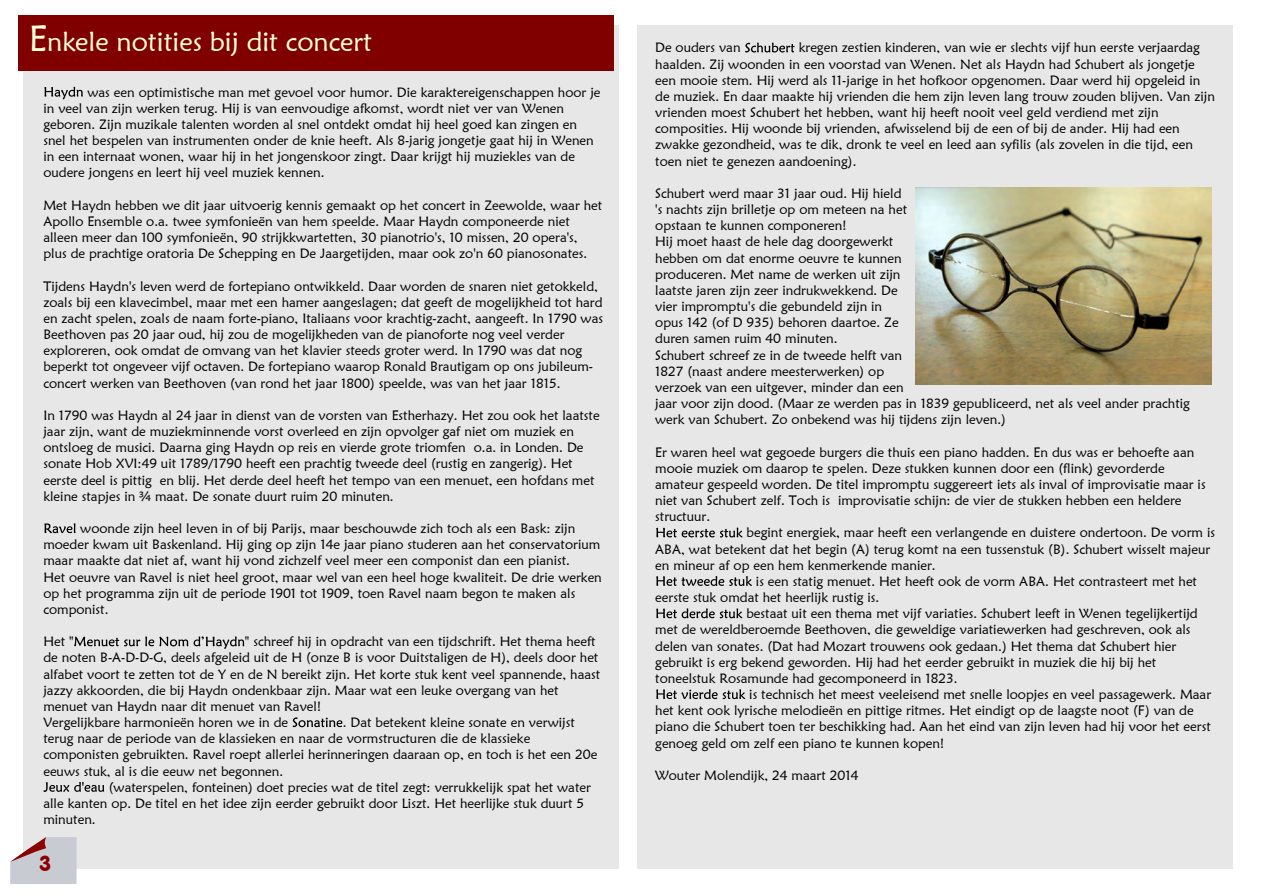
<style>
.page{position:relative;width:1263px;height:893px;background:#fff}
.page>*{position:absolute;margin:0;border:0;box-sizing:border-box;transform-origin:0 0}
.t1{font:27px "Maiandra GD";color:#ffffd9}
.t2{font:21px "VAG Rounded BT";color:#8b0000}
.t3{font:13.5px/16.2px "Maiandra GD";color:#000}
.s1{font-size:36px}
</style>
<div class="page">
<div style="left:24px;top:26px;width:595px;height:843px;background:#e7e7e8"></div>
<svg style="left:44px;top:87px;width:39px;height:12px"></svg>
<svg style="left:44px;top:523px;width:32px;height:10px"></svg>
<svg style="left:74px;top:636px;width:114px;height:10px"></svg>
<svg style="left:194px;top:636px;width:50px;height:13px"></svg>
<svg style="left:293px;top:717px;width:49px;height:10px"></svg>
<svg style="left:43px;top:782px;width:61px;height:10px"></svg>
<div style="left:637px;top:25px;width:596px;height:844px;background:#e7e7e8"></div>
<div style="left:18px;top:15px;width:595px;height:56px;background:#800000"></div>
<svg style="left:745px;top:43px;width:49px;height:9px"></svg>
<svg style="left:656px;top:528px;width:86px;height:9px"></svg>
<svg style="left:656px;top:576px;width:96px;height:10px"></svg>
<svg style="left:656px;top:608px;width:86px;height:10px"></svg>
<svg style="left:656px;top:689px;width:89px;height:10px"></svg>
<svg style="left:10px;top:837px;width:67px;height:47px;background:#cbc4ca"></svg>
<img style="left:916px;top:187px;width:295px;height:197px">
<h1 class="t1" style="left:29px;top:31px;width:345px"><span class="s1">E</span>nkele notities bij dit concert</h1>
<p class="t3" style="left:43px;top:85px;width:559px;text-indent:44px">was een optimistische man met gevoel voor humor. Die karaktereigenschappen hoor je in veel van zijn werken terug. Hij is van eenvoudige afkomst, wordt niet ver van Wenen geboren. Zijn muzikale talenten worden al snel ontdekt omdat hij heel goed kan zingen en snel het bespelen van instrumenten onder de knie heeft. Als 8-jarig jongetje gaat hij in Wenen in een internaat wonen, waar hij in het jongenskoor zingt. Daar krijgt hij muziekles van de oudere jongens en leert hij veel muziek kennen.</p>
<p class="t3" style="left:43px;top:198px;width:560px">Met Haydn hebben we dit jaar uitvoerig kennis gemaakt op het concert in Zeewolde, waar het Apollo Ensemble o.a. twee symfonieën van hem speelde. Maar Haydn componeerde niet alleen meer dan 100 symfonieën, 90 strijkkwartetten, 30 pianotrio's, 10 missen, 20 opera's, plus de prachtige oratoria De Schepping en De Jaargetijden, maar ook zo'n 60 pianosonates.</p>
<p class="t3" style="left:43px;top:279px;width:561px">Tijdens Haydn's leven werd de fortepiano ontwikkeld. Daar worden de snaren niet getokkeld, zoals bij een klavecimbel, maar met een hamer aangeslagen; dat geeft de mogelijkheid tot hard en zacht spelen, zoals de naam forte-piano, Italiaans voor krachtig-zacht, aangeeft. In 1790 was Beethoven pas 20 jaar oud, hij zou de mogelijkheden van de pianoforte nog veel verder exploreren, ook omdat de omvang van het klavier steeds groter werd. In 1790 was dat nog beperkt tot ongeveer vijf octaven. De fortepiano waarop Ronald Brautigam op ons jubileum&shy;concert werken van Beethoven (van rond het jaar 1800) speelde, was van het jaar 1815.</p>
<p class="t3" style="left:43px;top:408px;width:558px">In 1790 was Haydn al 24 jaar in dienst van de vorsten van Estherhazy. Het zou ook het laatste jaar zijn, want de muziekminnende vorst overleed en zijn opvolger gaf niet om muziek en ontsloeg de musici. Daarna ging Haydn op reis en vierde grote triomfen o.a. in Londen. De sonate Hob XVI:49 uit 1789/1790 heeft een prachtig tweede deel (rustig en zangerig). Het eerste deel is pittig en blij. Het derde deel heeft het tempo van een menuet, een hofdans met kleine stapjes in ¾ maat. De sonate duurt ruim 20 minuten.</p>
<p class="t3" style="left:43px;top:521px;width:560px;text-indent:37px">woonde zijn heel leven in of bij Parijs, maar beschouwde zich toch als een Bask: zijn moeder kwam uit Baskenland. Hij ging op zijn 14e jaar piano studeren aan het conservatorium maar maakte dat niet af, want hij vond zichzelf veel meer een componist dan een pianist.<br>Het oeuvre van Ravel is niet heel groot, maar wel van een heel hoge kwaliteit. De drie werken op het programma zijn uit de periode 1901 tot 1909, toen Ravel naam begon te maken als componist.</p>
<p class="t3" style="left:43px;top:635px;width:32px">Het "</p>
<p class="t3" style="left:43px;top:635px;width:558px;text-indent:202px">" schreef hij in opdracht van een tijdschrift. Het thema heeft de noten B-A-D-D-G, deels afgeleid uit de H (onze B is voor Duitstaligen de H), deels door het alfabet voort te zetten tot de Y en de N bereikt zijn. Het korte stuk kent veel spannende, haast jazzy akkoorden, die bij Haydn ondenkbaar zijn. Maar wat een leuke overgang van het menuet van Haydn naar dit menuet van Ravel!<br>Vergelijkbare harmonieën horen we in de</p>
<p class="t3" style="left:343px;top:715px;width:234px">. Dat betekent kleine sonate en verwijst</p>
<p class="t3" style="left:43px;top:732px;width:488px">terug naar de periode van de klassieken en naar de vormstructuren die de klassieke</p>
<p class="t3" style="left:43px;top:748px;width:555px">componisten gebruikten. Ravel roept allerlei herinneringen daaraan op, en toch is het een 20e</p>
<p class="t3" style="left:43px;top:764px;width:241px">eeuws stuk, al is die eeuw net begonnen.</p>
<p class="t3" style="left:109px;top:780px;width:484px">(waterspelen, fonteinen) doet precies wat de titel zegt: verrukkelijk spat het water</p>
<p class="t3" style="left:43px;top:796px;width:542px">alle kanten op. De titel en het idee zijn eerder gebruikt door Liszt. Het heerlijke stuk duurt 5</p>
<p class="t3" style="left:43px;top:812px;width:54px">minuten.</p>
<h2 class="t2" style="left:40px;top:855px;width:13px">3</h2>
<p class="t3" style="left:655px;top:41px;width:561px;text-indent:143px">kregen zestien kinderen, van wie er slechts vijf hun eerste verjaardag haalden. Zij woonden in een voorstad van Wenen. Net als Haydn had Schubert als jongetje een mooie stem. Hij werd als 11-jarige in het hofkoor opgenomen. Daar werd hij opgeleid in de muziek. En daar maakte hij vrienden die hem zijn leven lang trouw zouden blijven. Van zijn vrienden moest Schubert het hebben, want hij heeft nooit veel geld verdiend met zijn composities. Hij woonde bij vrienden, afwisselend bij de een of bij de ander. Hij had een zwakke gezondheid, was te dik, dronk te veel en leed aan syfilis (als zovelen in die tijd, een toen niet te genezen aandoening).</p>
<p class="t3" style="left:655px;top:186px;width:536px">Schubert werd maar 31 jaar oud. Hij hield<br>'s nachts zijn brilletje op om meteen na het<br>opstaan te kunnen componeren!<br>Hij moet haast de hele dag doorgewerkt<br>hebben om dat enorme oeuvre te kunnen<br>produceren. Met name de werken uit zijn<br>laatste jaren zijn zeer indrukwekkend. De<br>vier impromptu's die gebundeld zijn in<br>opus 142 (of D 935) behoren daartoe. Ze<br>duren samen ruim 40 minuten.<br>Schubert schreef ze in de tweede helft van<br>1827 (naast andere meesterwerken) op<br>verzoek van een uitgever, minder dan een<br>jaar voor zijn dood. (Maar ze werden pas in 1839 gepubliceerd, net als veel ander prachtig werk van Schubert. Zo onbekend was hij tijdens zijn leven.)</p>
<p class="t3" style="left:655px;top:445px;width:541px">Er waren heel wat gegoede burgers die thuis een piano hadden. En dus was er behoefte aan</p>
<p class="t3" style="left:655px;top:461px;width:511px">mooie muziek om daarop te spelen. Deze stukken kunnen door een (flink) gevorderde</p>
<p class="t3" style="left:655px;top:477px;width:552px">amateur gespeeld worden. De titel impromptu suggereert iets als inval of improvisatie maar is</p>
<p class="t3" style="left:655px;top:493px;width:528px">niet van Schubert zelf. Toch is improvisatie schijn: de vier de stukken hebben een heldere</p>
<p class="t3" style="left:655px;top:510px;width:57px">structuur.</p>
<p class="t3" style="left:746px;top:526px;width:470px">begint energiek, maar heeft een verlangende en duistere ondertoon. De vorm is</p>
<p class="t3" style="left:655px;top:542px;width:557px">ABA, wat betekent dat het begin (A) terug komt na een tussenstuk (B). Schubert wisselt majeur</p>
<p class="t3" style="left:655px;top:558px;width:282px">en mineur af op een hem kenmerkende manier.</p>
<p class="t3" style="left:756px;top:574px;width:443px">is een statig menuet. Het heeft ook de vorm ABA. Het contrasteert met het</p>
<p class="t3" style="left:655px;top:590px;width:226px">eerste stuk omdat het heerlijk rustig is.</p>
<p class="t3" style="left:746px;top:607px;width:453px">bestaat uit een thema met vijf variaties. Schubert leeft in Wenen tegelijkertijd</p>
<p class="t3" style="left:655px;top:623px;width:537px">met de wereldberoemde Beethoven, die geweldige variatiewerken had geschreven, ook als</p>
<p class="t3" style="left:655px;top:639px;width:523px">delen van sonates. (Dat had Mozart trouwens ook gedaan.) Het thema dat Schubert hier</p>
<p class="t3" style="left:655px;top:655px;width:503px">gebruikt is erg bekend geworden. Hij had het eerder gebruikt in muziek die hij bij het</p>
<p class="t3" style="left:655px;top:671px;width:304px">toneelstuk Rosamunde had gecomponeerd in 1823.</p>
<p class="t3" style="left:749px;top:687px;width:463px">is technisch het meest veeleisend met snelle loopjes en veel passagewerk. Maar</p>
<p class="t3" style="left:655px;top:704px;width:540px">het kent ook lyrische melodieën en pittige ritmes. Het eindigt op de laagste noot (F) van de</p>
<p class="t3" style="left:655px;top:720px;width:557px">piano die Schubert toen ter beschikking had. Aan het eind van zijn leven had hij voor het eerst</p>
<p class="t3" style="left:655px;top:736px;width:290px">genoeg geld om zelf een piano te kunnen kopen!</p>
<p class="t3" style="left:655px;top:768px;width:205px">Wouter Molendijk, 24 maart 2014</p>
<p class="t3" style="left:655px;top:41px;width:87px">De ouders van</p>
</div>
